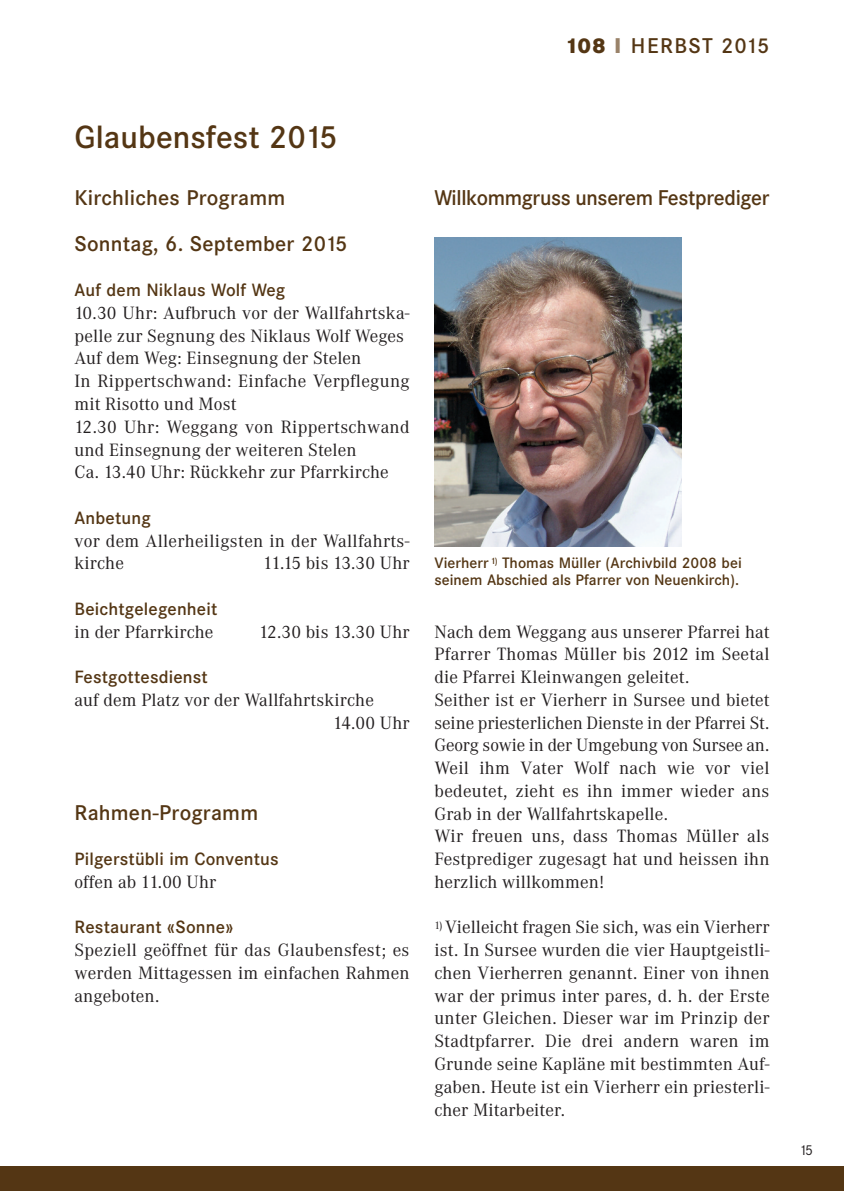
<style>
.page{position:relative;width:844px;height:1191px;background:#fff}
.page>*{position:absolute;margin:0;border:0;box-sizing:border-box;transform-origin:0 0}
.t1{font:500 31.5px "Corporate SBQ";color:#543614}
.t2{font:500 21px/45.5px "Corporate SBQ";letter-spacing:.01em;color:#543614}
.t3{font:500 21px "Corporate SBQ";letter-spacing:-.015em;color:#543614}
.t4{font:500 21px "Corporate SBQ";letter-spacing:.06em;color:#543614}
.t5{font:17.5px/22.8px "Corporate ABQ";letter-spacing:.01em;color:#231f20}
.t6{font:500 17.5px "Corporate SBQ";letter-spacing:.01em;color:#543614}
.t7{font:500 14.88px/17.5px "Corporate SBQ";letter-spacing:.005em;color:#543614}
.t8{font:14px "Corporate SBQ";color:#231f20}
.s1{font-weight:800}
.s2{font-weight:800;color:#998269}
</style>
<div class="page">
<div style="left:0;top:1166px;width:843px;height:25px;background:#543614"></div>
<img style="left:434px;top:237px;width:247px;height:309px">
<p class="t4" style="left:565px;top:34px;width:206px"><span class="s1">108</span> <span class="s2">I</span> HERBST 2015</p>
<h1 class="t1" style="left:74px;top:119px;width:264px">Glaubensfest 2015</h1>
<p class="t2" style="left:74px;top:175px;width:274px">Kirchliches Programm<br>Sonntag, 6. September 2015</p>
<p class="t6" style="left:74px;top:280px;width:212px">Auf dem Niklaus Wolf Weg</p>
<p class="t5" style="left:74px;top:301px;width:336px">10.30 Uhr: Aufbruch vor der Wallfahrtska&shy;pelle zur Segnung des Niklaus Wolf Weges Auf dem Weg: Einsegnung der Stelen<br>In Rippertschwand: Einfache Verpflegung mit Risotto und Most<br>12.30 Uhr: Weggang von Rippertschwand und Einsegnung der weiteren Stelen<br>Ca. 13.40 Uhr: Rückkehr zur Pfarrkirche</p>
<p class="t6" style="left:74px;top:508px;width:78px">Anbetung</p>
<p class="t5" style="left:74px;top:529px;width:336px">vor dem Allerheiligsten in der Wallfahrts&shy;kirche</p>
<p class="t5" style="left:263px;top:552px;width:148px">11.15 bis 13.30 Uhr</p>
<p class="t6" style="left:74px;top:599px;width:144px">Beichtgelegenheit</p>
<p class="t5" style="left:74px;top:620px;width:140px">in der Pfarrkirche</p>
<p class="t5" style="left:259px;top:620px;width:152px">12.30 bis 13.30 Uhr</p>
<p class="t6" style="left:74px;top:667px;width:135px">Festgottesdienst</p>
<p class="t5" style="left:333px;top:688px;width:78px;text-indent:-259px">auf dem Platz vor der Wallfahrtskirche<br>14.00 Uhr</p>
<p class="t2" style="left:74px;top:789px;width:185px">Rahmen-Programm</p>
<p class="t6" style="left:74px;top:849px;width:206px">Pilgerstübli im Conventus</p>
<p class="t5" style="left:74px;top:870px;width:143px">offen ab 11.00 Uhr</p>
<p class="t6" style="left:74px;top:917px;width:160px">Restaurant «Sonne»</p>
<p class="t5" style="left:74px;top:938px;width:336px;text-align:justify">Speziell geöffnet für das Glaubensfest; es werden Mittagessen im einfachen Rahmen angeboten.</p>
<p class="t3" style="left:434px;top:186px;width:336px">Willkommgruss unserem Festprediger</p>
<p class="t7" style="left:434px;top:553px;width:309px">Vierherr <sup>1)</sup> Thomas Müller (Archivbild 2008 bei seinem Abschied als Pfarrer von Neuenkirch).</p>
<p class="t5" style="left:434px;top:620px;width:336px">Nach dem Weggang aus unserer Pfarrei hat Pfarrer Thomas Müller bis 2012 im Seetal die Pfarrei Kleinwangen geleitet.<br>Seither ist er Vierherr in Sursee und bietet seine priesterlichen Dienste in der Pfarrei St.<br>Georg sowie in der Umgebung von Sursee an.<br>Weil ihm Vater Wolf nach wie vor viel bedeutet, zieht es ihn immer wieder ans Grab in der Wallfahrtskapelle.<br>Wir freuen uns, dass Thomas Müller als Festprediger zugesagt hat und heissen ihn herzlich willkommen!</p>
<p class="t5" style="left:434px;top:916px;width:336px;text-align:justify"><sup>1)</sup> Vielleicht fragen Sie sich, was ein Vierherr ist. In Sursee wurden die vier Hauptgeistli&shy;chen Vierherren genannt. Einer von ihnen war der primus inter pares, d. h. der Erste unter Gleichen. Dieser war im Prinzip der Stadtpfarrer. Die drei andern waren im Grunde seine Kapläne mit bestimmten Auf&shy;gaben. Heute ist ein Vierherr ein priesterli&shy;cher Mitarbeiter.</p>
<p class="t8" style="left:798px;top:1142px;width:16px">15</p>
</div>
